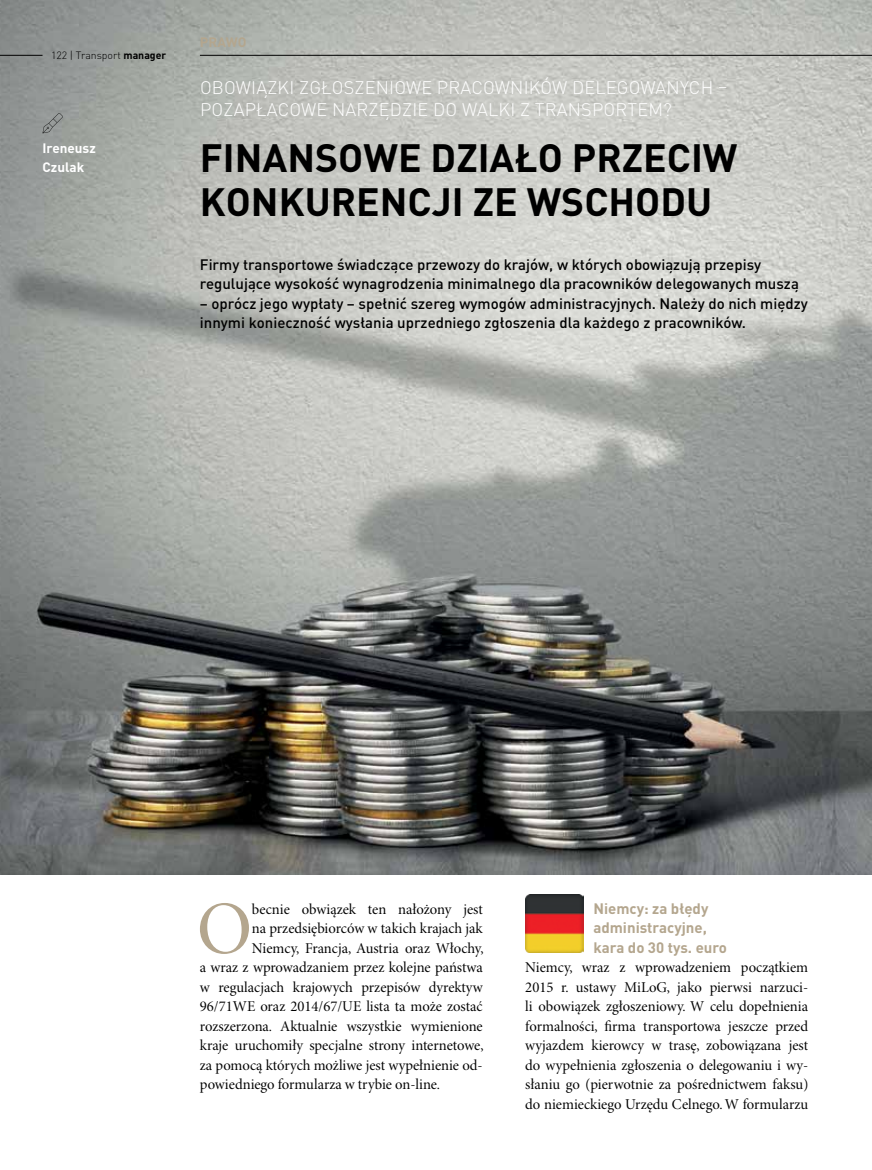
<style>
.page{position:relative;width:872px;height:1170px;background:#fff}
.page>*{position:absolute;margin:0;border:0;box-sizing:border-box;transform-origin:0 0}
.t1{font:75.15px "Minion Pro Subh";color:#b4a68e}
.t2{font:700 39px/43.5px "DIN Pro";color:#000}
.t3{font:300 18px/21.6px "DIN Pro";letter-spacing:.01em;color:#fff}
.t4{font:15px/19.5px "Minion Pro Subh";color:#000;text-align:justify}
.t5{font:500 15px/19.5px "DIN Pro";color:#000}
.t6{font:700 15px/19.5px "DIN Pro";color:#b4a68e}
.t7{font:700 13.5px/19.5px "DIN Pro";color:#fff}
.t8{font:700 13.5px "DIN Pro";letter-spacing:.005em;color:#b4a68e}
.t9{font:300 10.5px "DIN Pro";color:#000}
.s1{font-weight:700}
</style>
<div class="page">
<img style="left:0;top:0;width:872px;height:874px">
<svg style="left:43px;top:113px;width:20px;height:20px"></svg>
<img style="left:525px;top:894px;width:59px;height:58px">
<hr style="left:200px;top:55px;width:672px;height:1px;background:#000">
<hr style="left:0;top:55px;width:43px;height:1px;background:#000">
<p class="t9" style="left:51px;top:48px;width:117px">122 | Transport <span class="s1">manager</span></p>
<p class="t7" style="left:43px;top:138px;width:55px">Ireneusz<br>Czulak</p>
<p class="t8" style="left:200px;top:33px;width:48px">PRAWO</p>
<p class="t3" style="left:200px;top:76px;width:529px">OBOWIĄZKI ZGŁOSZENIOWE PRACOWNIKÓW DELEGOWANYCH –<br>POZAPŁACOWE NARZĘDZIE DO WALKI Z TRANSPORTEM?</p>
<h2 class="t2" style="left:200px;top:135px;width:539px">FINANSOWE DZIAŁO PRZECIW<br>KONKURENCJI ZE WSCHODU</h2>
<p class="t5" style="left:200px;top:254px;width:600px">Firmy transportowe świadczące przewozy do krajów, w których obowiązują przepisy regulujące wysokość wynagrodzenia minimalnego dla pracowników delegowanych muszą</p>
<p class="t5" style="left:200px;top:293px;width:609px">– oprócz jego wypłaty – spełnić szereg wymogów administracyjnych. Należy do nich między innymi konieczność wysłania uprzedniego zgłoszenia dla każdego z pracowników.</p>
<h1 class="t1" style="left:197px;top:883px;width:57px">O</h1>
<p class="t4" style="left:252px;top:899px;width:232px">becnie obwiązek ten nałożony jest</p>
<p class="t4" style="left:252px;top:919px;width:232px">na przedsiębiorców w takich krajach jak</p>
<p class="t4" style="left:252px;top:938px;width:233px">Niemcy, Francja, Austria oraz Włochy,</p>
<p class="t4" style="left:200px;top:958px;width:284px">a wraz z wprowadzaniem przez kolejne państwa</p>
<p class="t4" style="left:200px;top:977px;width:284px">w regulacjach krajowych przepisów dyrektyw</p>
<p class="t4" style="left:200px;top:997px;width:284px">96/71WE oraz 2014/67/UE lista ta może zostać</p>
<p class="t4" style="left:200px;top:1016px;width:284px">rozszerzona. Aktualnie wszystkie wymienione</p>
<p class="t4" style="left:200px;top:1036px;width:285px">kraje uruchomiły specjalne strony internetowe,</p>
<p class="t4" style="left:200px;top:1055px;width:284px">za pomocą których możliwe jest wypełnienie od-</p>
<p class="t4" style="left:200px;top:1075px;width:242px">powiedniego formularza w trybie on-line.</p>
<p class="t6" style="left:593px;top:897px;width:135px">Niemcy: za błędy administracyjne, kara do 30 tys. euro</p>
<p class="t4" style="left:525px;top:958px;width:284px">Niemcy, wraz z wprowadzeniem początkiem 2015 r. ustawy MiLoG, jako pierwsi narzuci&shy;li obowiązek zgłoszeniowy. W celu dopełnienia formalności, firma transportowa jeszcze przed wyjazdem kierowcy w trasę, zobowiązana jest do wypełnienia zgłoszenia o delegowaniu i wy&shy;słaniu go (pierwotnie za pośrednictwem faksu) do niemieckiego Urzędu Celnego. W formularzu</p>
</div>
